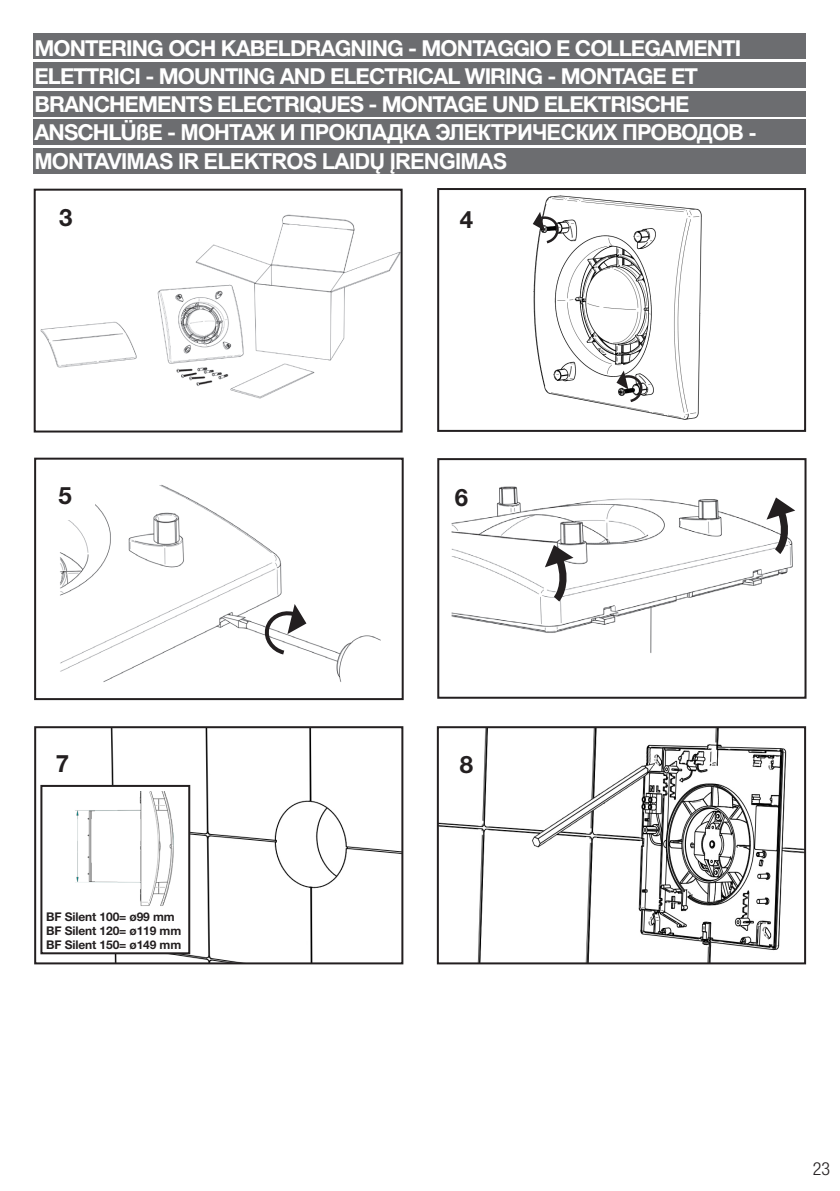
<style>
.page{position:relative;width:840px;height:1191px;background:#fff}
.page>*{position:absolute;margin:0;border:0;box-sizing:border-box;transform-origin:0 0}
.t1{font:700 24px "Helvetica Neue LT Std";color:#231f20}
.t2{font:700 22px/28px "Helvetica Neue LT Std";letter-spacing:-.04em;color:#fff}
.t3{font:300 condensed 18px "Helvetica Neue LT Std";color:#231f20}
.t4{font:700 12px "Helvetica Neue LT Std";letter-spacing:-.01em;color:#231f20}
.s1{font-family:"Arial"}
</style>
<div class="page">
<div style="left:33px;top:149px;width:772px;height:25px;background:#6c6d70"></div>
<div style="left:33px;top:120px;width:772px;height:25px;background:#6c6d70"></div>
<div style="left:33px;top:92px;width:772px;height:25px;background:#6c6d70"></div>
<img style="left:40px;top:211px;width:363px;height:191px">
<img style="left:533px;top:195px;width:169px;height:225px">
<div style="left:437px;top:188px;width:368px;height:244px;border:2px solid #231f20"></div>
<svg style="left:532px;top:211px;width:26px;height:34px"></svg>
<img style="left:451px;top:486px;width:342px;height:167px">
<img style="left:60px;top:484px;width:321px;height:198px">
<img style="left:56px;top:729px;width:344px;height:232px">
<div style="left:34px;top:726px;width:369px;height:238px;border:2px solid #231f20"></div>
<img style="left:439px;top:729px;width:363px;height:232px">
<div style="left:436px;top:726px;width:369px;height:238px;border:2px solid #231f20"></div>
<svg style="left:612px;top:370px;width:30px;height:34px"></svg>
<svg style="left:766px;top:497px;width:28px;height:62px"></svg>
<svg style="left:544px;top:545px;width:29px;height:61px"></svg>
<div style="left:41px;top:786px;width:148px;height:167px;background:#fff"></div>
<div style="left:40px;top:785px;width:150px;height:169px;border:2px solid #231f20"></div>
<div style="left:36px;top:457px;width:59px;height:63px;background:#fff"></div>
<svg style="left:265px;top:603px;width:47px;height:54px"></svg>
<div style="left:34px;top:189px;width:368px;height:243px;border:2px solid #231f20"></div>
<div style="left:34px;top:457px;width:369px;height:243px;border:2px solid #231f20"></div>
<div style="left:437px;top:458px;width:369px;height:240px;border:2px solid #231f20"></div>
<div style="left:33px;top:62px;width:772px;height:26px;background:#6c6d70"></div>
<img style="left:41px;top:792px;width:148px;height:134px">
<div style="left:33px;top:34px;width:772px;height:25px;background:#6c6d70"></div>
<p class="t2" style="left:34px;top:34px;width:722px">MONTERING OCH KABELDRAGNING - MONTAGGIO E COLLEGAMENTI ELETTRICI - MOUNTING AND ELECTRICAL WIRING - MONTAGE ET BRANCHEMENTS ELECTRIQUES - MONTAGE UND ELEKTRISCHE ANSCHLÜßE - <span class="s1">МОНТАЖ И ПРОКЛАДКА ЭЛЕКТРИЧЕСКИХ ПРОВОДОВ - MONTAVIMAS IR ELEKTROS LAIDŲ ĮRENGIMAS</span></p>
<p class="t1" style="left:59px;top:203px;width:15px">3</p>
<p class="t1" style="left:459px;top:204px;width:15px">4</p>
<p class="t1" style="left:59px;top:480px;width:15px">5</p>
<p class="t1" style="left:460px;top:483px;width:15px">6</p>
<p class="t1" style="left:454px;top:483px;width:15px">6</p>
<p class="t1" style="left:56px;top:748px;width:15px">7</p>
<p class="t1" style="left:459px;top:750px;width:15px">8</p>
<p class="t4" style="left:46px;top:908px;width:130px">BF Silent 100= ø99 mm</p>
<p class="t4" style="left:46px;top:923px;width:136px">BF Silent 120= ø119 mm</p>
<p class="t4" style="left:46px;top:937px;width:136px">BF Silent 150= ø149 mm</p>
<p class="t3" style="left:812px;top:1158px;width:19px">23</p>
</div>
